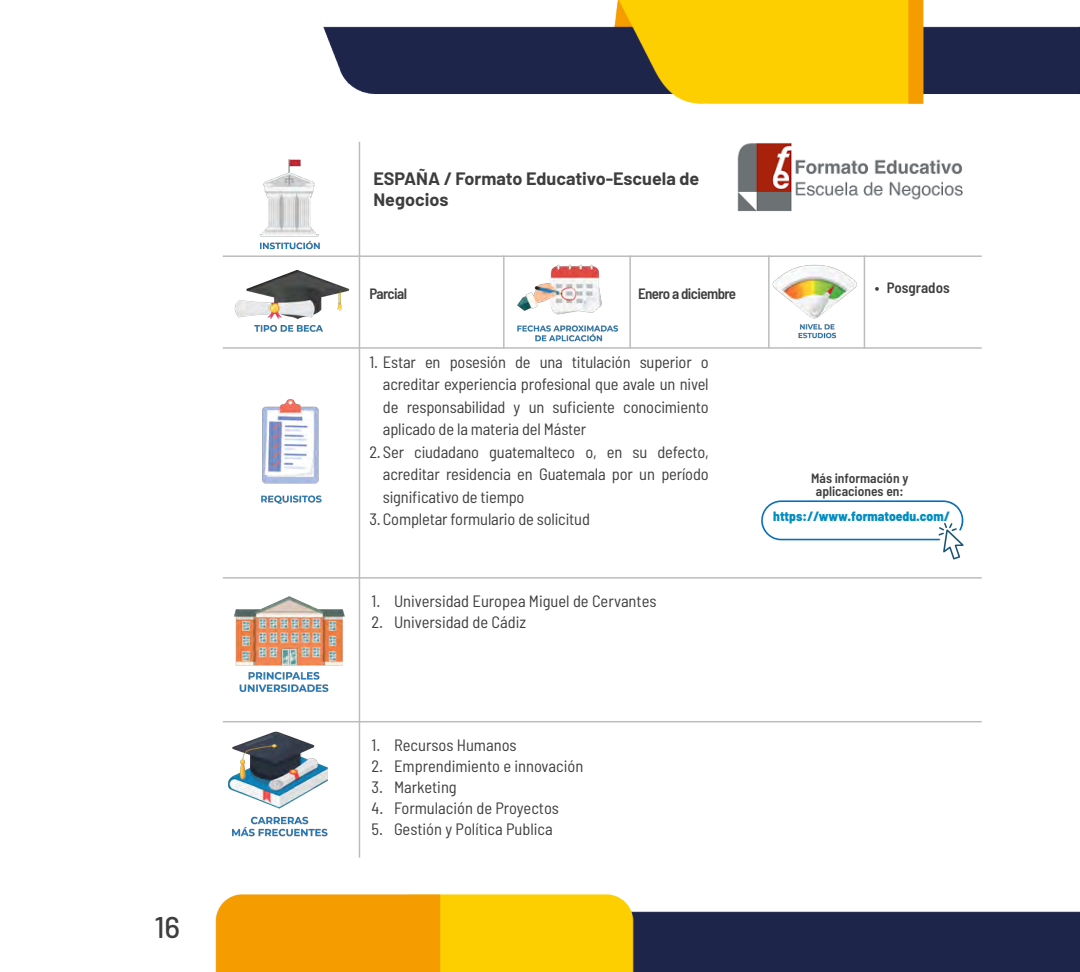
<style>
.page{position:relative;width:1080px;height:972px;background:#fff}
.page>*{position:absolute;margin:0;border:0;box-sizing:border-box;transform-origin:0 0}
.t1{font:500 30px "Barlow";color:#3e3e3f}
.t2{font:700 18px/21.6px "Barlow";color:#3e3e3f}
.t3{font:semi-condensed 16.5px "Barlow";letter-spacing:-.01em;color:#3e3e3f}
.t4{font:600 semi-condensed 15px "Barlow";letter-spacing:-.04em;color:#3e3e3f}
.t5{font:600 semi-condensed 15px "Barlow";color:#3e3e3f}
.t6{font:600 semi-condensed 13.5px/13.5px "Barlow";color:#3e3e3f;text-align:center}
.t7{font:800 semi-condensed 13.5px "Barlow";color:#008dc2}
</style>
<div class="page">
<img style="left:215px;top:0;width:865px;height:972px">
<hr style="left:359px;top:142px;width:1px;height:716px;background:#babdbe">
<hr style="left:223px;top:255px;width:759px;height:2px;background:#babdbe">
<hr style="left:503px;top:255px;width:2px;height:94px;background:#babdbe">
<hr style="left:629px;top:255px;width:2px;height:94px;background:#babdbe">
<hr style="left:768px;top:255px;width:2px;height:94px;background:#babdbe">
<hr style="left:864px;top:255px;width:1px;height:94px;background:#babdbe">
<hr style="left:223px;top:347px;width:759px;height:2px;background:#babdbe">
<hr style="left:223px;top:577px;width:759px;height:2px;background:#babdbe">
<hr style="left:223px;top:721px;width:759px;height:1px;background:#babdbe">
<img style="left:251px;top:156px;width:79px;height:98px">
<img style="left:228px;top:593px;width:121px;height:105px">
<img style="left:512px;top:260px;width:114px;height:87px">
<img style="left:225px;top:729px;width:106px;height:113px">
<img style="left:252px;top:399px;width:80px;height:111px">
<img style="left:231px;top:268px;width:122px;height:70px">
<img style="left:771px;top:260px;width:91px;height:83px">
<img style="left:731px;top:141px;width:243px;height:72px">
<svg style="left:760px;top:500px;width:205px;height:60px"></svg>
<p class="t1" style="left:154px;top:909px;width:27px">16</p>
<p class="t2" style="left:373px;top:167px;width:328px">ESPAÑA / Formato Educativo-Escuela de<br>Negocios</p>
<p class="t4" style="left:369px;top:285px;width:39px">Parcial</p>
<p class="t4" style="left:638px;top:285px;width:100px">Enero a diciembre</p>
<p class="t5" style="left:875px;top:278px;width:76px">• Posgrados</p>
<p class="t3" style="left:369px;top:352px;width:341px">1. Estar en posesión de una titulación superior o</p>
<p class="t3" style="left:383px;top:374px;width:327px">acreditar experiencia profesional que avale un nivel</p>
<p class="t3" style="left:383px;top:397px;width:327px">de responsabilidad y un suficiente conocimiento</p>
<p class="t3" style="left:383px;top:419px;width:205px">aplicado de la materia del Máster</p>
<p class="t3" style="left:369px;top:442px;width:341px">2.Ser ciudadano guatemalteco o, en su defecto,</p>
<p class="t3" style="left:383px;top:464px;width:327px">acreditar residencia en Guatemala por un período</p>
<p class="t3" style="left:383px;top:487px;width:143px">significativo de tiempo</p>
<p class="t3" style="left:369px;top:509px;width:222px">3.Completar formulario de solicitud</p>
<p class="t3" style="left:372px;top:591px;width:287px">1. Universidad Europea Miguel de Cervantes</p>
<p class="t3" style="left:372px;top:612px;width:156px">2. Universidad de Cádiz</p>
<p class="t3" style="left:372px;top:734px;width:147px">1. Recursos Humanos</p>
<p class="t3" style="left:372px;top:755px;width:213px">2. Emprendimiento e innovación</p>
<p class="t3" style="left:372px;top:776px;width:87px">3. Marketing</p>
<p class="t3" style="left:372px;top:797px;width:189px">4. Formulación de Proyectos</p>
<p class="t3" style="left:372px;top:818px;width:183px">5. Gestión y Política Publica</p>
<p class="t6" style="left:811px;top:471px;width:99px">Más información y aplicaciones en:</p>
<p class="t7" style="left:773px;top:508px;width:178px">https://www.formatoedu.com/</p>
</div>
